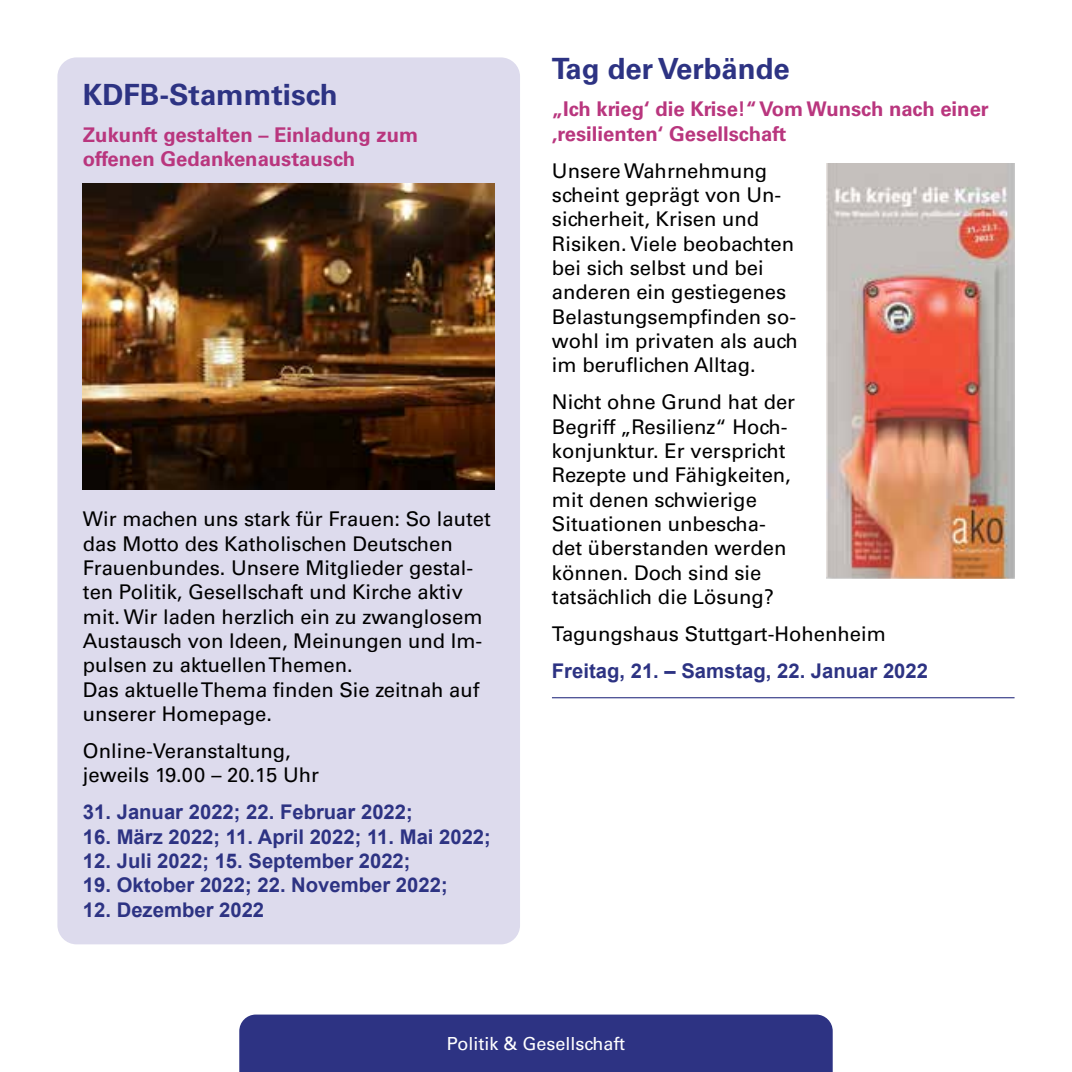
<style>
.page{position:relative;width:1072px;height:1072px;background:#fff}
.page>*{position:absolute;margin:0;border:0;box-sizing:border-box;transform-origin:0 0}
.t1{font:700 29.25px "Univers";color:#2d3383}
.t2{font:20.25px/24.3px "Univers";color:#000}
.t3{font:700 20.25px "Arial";color:#2d3383}
.t4{font:700 20.25px/24.3px "Univers";color:#b9367e}
.t5{font:18px "Univers";color:#fff}
</style>
<div class="page">
<hr style="left:552px;top:697px;width:462px;height:1px;background:#2d3383">
<div style="left:239px;top:1014px;width:593px;height:57px;background:#2d3383"></div>
<div style="left:57px;top:57px;width:463px;height:887px;background:#dddbed;border-radius:19px"></div>
<img style="left:83px;top:183px;width:411px;height:306px">
<img style="left:826px;top:164px;width:188px;height:414px">
<h1 class="t1" style="left:83px;top:77px;width:256px">KDFB-Stammtisch</h1>
<p class="t4" style="left:83px;top:123px;width:337px">Zukunft gestalten – Einladung zum offenen Gedankenaustausch</p>
<p class="t2" style="left:83px;top:507px;width:409px">Wir machen uns stark für Frauen: So lautet das Motto des Katholischen Deutschen Frauenbundes. Unsere Mitglieder gestal&shy;ten Politik, Gesellschaft und Kirche aktiv mit. Wir laden herzlich ein zu zwanglosem Austausch von Ideen, Meinungen und Im&shy;pulsen zu aktuellen Themen.<br>Das aktuelle Thema finden Sie zeitnah auf unserer Homepage.</p>
<p class="t2" style="left:83px;top:738px;width:238px">Online-Veranstaltung, jeweils 19.00 – 20.15 Uhr</p>
<p class="t3" style="left:83px;top:799px;width:331px">31. Januar 2022; 22. Februar 2022;</p>
<p class="t3" style="left:83px;top:823px;width:409px">16. März 2022; 11. April 2022; 11. Mai 2022;</p>
<p class="t3" style="left:83px;top:847px;width:329px">12. Juli 2022; 15. September 2022;</p>
<p class="t3" style="left:83px;top:871px;width:366px">19. Oktober 2022; 22. November 2022;</p>
<p class="t3" style="left:83px;top:896px;width:183px">12. Dezember 2022</p>
<h1 class="t1" style="left:552px;top:52px;width:239px">Tag der Verbände</h1>
<p class="t4" style="left:552px;top:97px;width:438px">„Ich krieg‘ die Krise!“ Vom Wunsch nach einer ‚resilienten‘ Gesellschaft</p>
<p class="t2" style="left:552px;top:159px;width:247px">Unsere Wahrnehmung scheint geprägt von Un&shy;sicherheit, Krisen und<br>Risiken. Viele beobachten bei sich selbst und bei anderen ein gestiegenes<br>Belastungsempfinden so&shy;wohl im privaten als auch im beruflichen Alltag.</p>
<p class="t2" style="left:552px;top:390px;width:245px">Nicht ohne Grund hat der<br>Begriff „Resilienz“ Hoch&shy;konjunktur. Er verspricht<br>Rezepte und Fähigkeiten, mit denen schwierige<br>Situationen unbescha&shy;det überstanden werden können. Doch sind sie tatsächlich die Lösung?</p>
<p class="t2" style="left:552px;top:621px;width:335px">Tagungshaus Stuttgart-Hohenheim</p>
<p class="t3" style="left:552px;top:657px;width:377px">Freitag, 21. – Samstag, 22. Januar 2022</p>
<p class="t5" style="left:447px;top:1033px;width:180px">Politik &amp; Gesellschaft</p>
</div>
